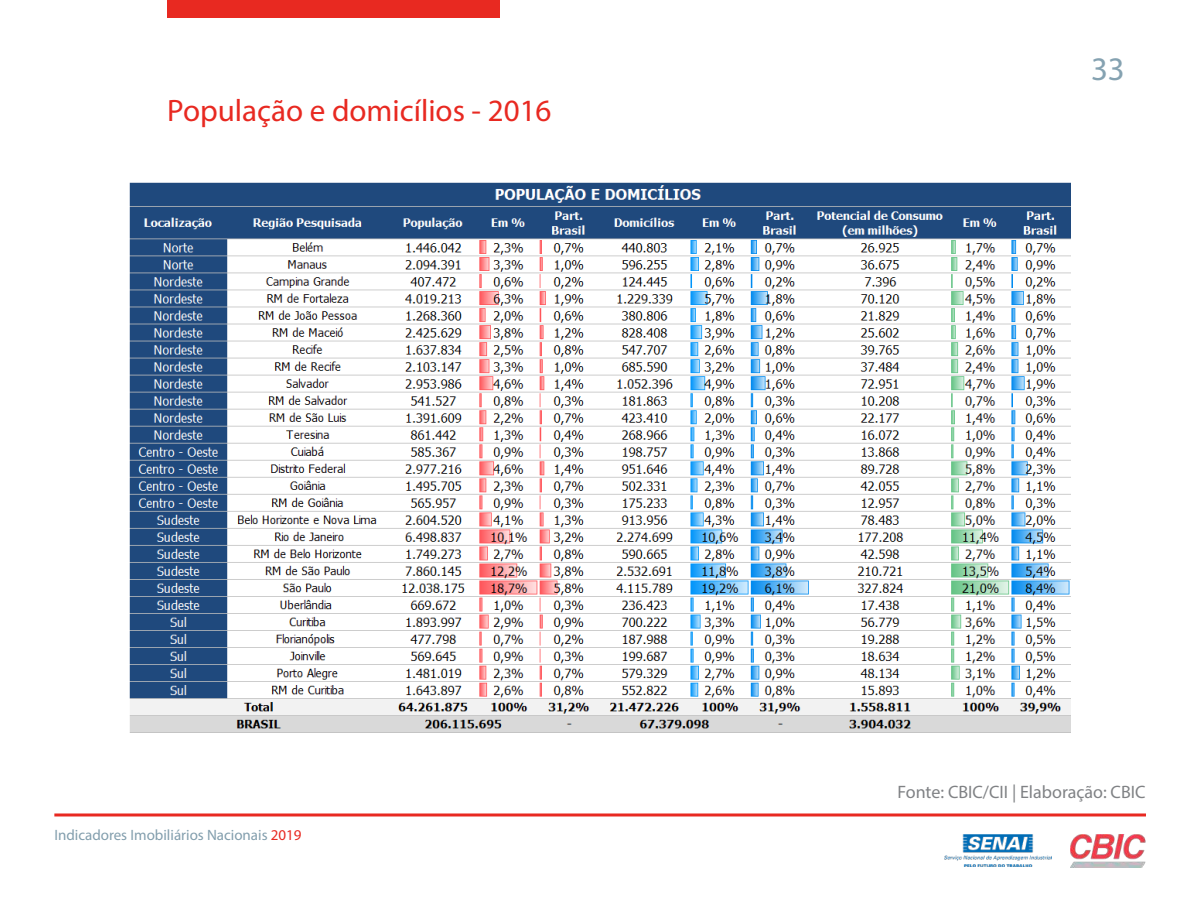
<style>
.page{position:relative;width:1200px;height:900px;background:#fff}
.page>*{position:absolute;margin:0;border:0;box-sizing:border-box;transform-origin:0 0}
.t1{font:33px "Myriad Pro";color:#85a2b1}
.t2{font:31.05px "Myriad Pro";color:#e82921}
.t3{font:18px "Myriad Pro";color:#808285}
.t4{font:15px "Myriad Pro";color:#829ead}
.s1{color:#e82921}
</style>
<div class="page">
<hr style="left:54px;top:813px;width:1092px;height:3px;background:#e82921">
<div style="left:167px;top:0;width:333px;height:18px;background:#e82921"></div>
<img style="left:944px;top:834px;width:107px;height:33px">
<img style="left:1071px;top:834px;width:75px;height:33px">
<img style="left:129px;top:182px;width:942px;height:550px">
<h2 class="t2" style="left:167px;top:92px;width:386px">População e domicílios - 2016</h2>
<p class="t4" style="left:54px;top:825px;width:249px">Indicadores Imobiliários Nacionais <span class="s1">2019</span></p>
<h1 class="t1" style="left:1091px;top:49px;width:35px">33</h1>
<p class="t3" style="left:898px;top:780px;width:249px">Fonte: CBIC/CII | Elaboração: CBIC</p>
</div>
